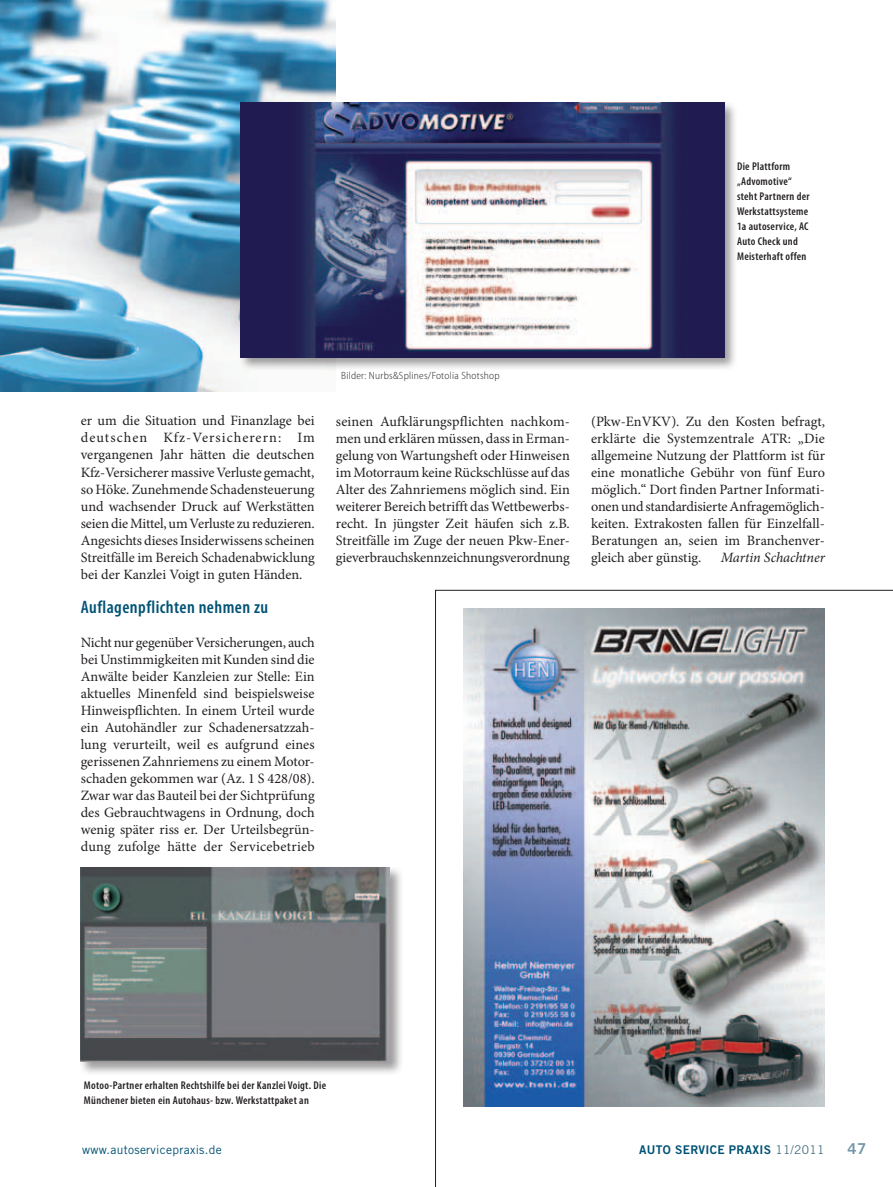
<style>
.page{position:relative;width:893px;height:1187px;background:#fff}
.page>*{position:absolute;margin:0;border:0;box-sizing:border-box;transform-origin:0 0}
.t1{font:600 condensed 18px "Myriad Pro";letter-spacing:.025em;color:#005274}
.t2{font:15px "Trade Gothic LT Std Bd 2";color:#7195a6}
.t3{font:14.25px/17px "Minion Pro";color:#231f20;text-align:justify}
.t4{font:italic 14.25px "Minion Pro";letter-spacing:-.01em;color:#231f20}
.t5{font:12px "Trade Gothic LT Std";letter-spacing:.025em;color:#005274}
.t6{font:12px "Trade Gothic LT Std Bd 2";letter-spacing:.025em;color:#005274}
.t7{font:600 condensed 11.25px/15px "Myriad Pro";letter-spacing:.025em;color:#231f20}
.t8{font:300 semi-condensed 10.5px "Myriad Pro";letter-spacing:.025em;color:#231f20}
.s1{font-family:"Trade Gothic LT Std";color:#456e80}
</style>
<div class="page">
<svg style="left:435px;top:590px;width:458px;height:596px"></svg>
<img style="left:463px;top:608px;width:362px;height:498px">
<img style="left:0;top:0;width:336px;height:391px">
<div style="left:238px;top:100px;width:500px;height:271px;background:#231f20;opacity:.45"></div>
<img style="left:240px;top:102px;width:484px;height:255px">
<div style="left:79px;top:865px;width:325px;height:211px;background:#231f20;opacity:.45"></div>
<img style="left:81px;top:867px;width:309px;height:194px">
<p class="t7" style="left:737px;top:159px;width:74px">Die Plattform „Advomotive“ steht Partnern der<br>Werkstattsysteme<br>1a autoservice, AC<br>Auto Check und<br>Meisterhaft offen</p>
<p class="t3" style="left:81px;top:412px;width:235px">er um die Situation und Finanzlage bei deutschen Kfz-Versicherern: Im vergangenen Jahr hätten die deutschen Kfz-Versicherer massive Verluste gemacht, so Höke. Zunehmende Schadensteuerung und wachsender Druck auf Werkstätten seien die Mittel, um Verluste zu reduzieren.<br>Angesichts dieses Insiderwissens scheinen Streitfälle im Bereich Schadenabwicklung bei der Kanzlei Voigt in guten Händen.</p>
<p class="t1" style="left:81px;top:596px;width:189px">Auflagenpflichten nehmen zu</p>
<p class="t3" style="left:81px;top:633px;width:235px">Nicht nur gegenüber Versicherungen, auch bei Unstimmigkeiten mit Kunden sind die Anwälte beider Kanzleien zur Stelle: Ein aktuelles Minenfeld sind beispielsweise Hinweispflichten. In einem Urteil wurde ein Autohändler zur Schadenersatzzah&shy;lung verurteilt, weil es aufgrund eines gerissenen Zahnriemens zu einem Motor&shy;schaden gekommen war (Az. 1 S 428/08).<br>Zwar war das Bauteil bei der Sichtprüfung des Gebrauchtwagens in Ordnung, doch wenig später riss er. Der Urteilsbegrün&shy;dung zufolge hätte der Servicebetrieb</p>
<p class="t8" style="left:341px;top:370px;width:160px">Bilder: Nurbs&amp;Splines/Fotolia Shotshop</p>
<p class="t3" style="left:336px;top:412px;width:235px">seinen Aufklärungspflichten nachkom&shy;men und erklären müssen, dass in Erman&shy;gelung von Wartungsheft oder Hinweisen im Motorraum keine Rückschlüsse auf das Alter des Zahnriemens möglich sind. Ein weiterer Bereich betrifft das Wettbewerbs&shy;recht. In jüngster Zeit häufen sich z.B.<br>Streitfälle im Zuge der neuen Pkw-Ener&shy;gieverbrauchskennzeichnungsverordnung</p>
<p class="t3" style="left:591px;top:412px;width:235px">(Pkw-EnVKV). Zu den Kosten befragt, erklärte die Systemzentrale ATR: „Die allgemeine Nutzung der Plattform ist für eine monatliche Gebühr von fünf Euro möglich.“ Dort finden Partner Informati&shy;onen und standardisierte Anfragemöglich&shy;keiten. Extrakosten fallen für Einzelfall-Beratungen an, seien im Branchenver&shy;gleich aber günstig.</p>
<p class="t4" style="left:721px;top:547px;width:106px">Martin Schachtner</p>
<p class="t7" style="left:84px;top:1077px;width:244px">Motoo-Partner erhalten Rechtshilfe bei der Kanzlei Voigt. Die<br>Münchener bieten ein Autohaus- bzw. Werkstattpaket an</p>
<p class="t5" style="left:82px;top:1141px;width:141px">www.autoservicepraxis.de</p>
<p class="t6" style="left:639px;top:1141px;width:187px">AUTO SERVICE PRAXIS <span class="s1">11/2011</span></p>
<p class="t2" style="left:847px;top:1138px;width:20px">47</p>
</div>
